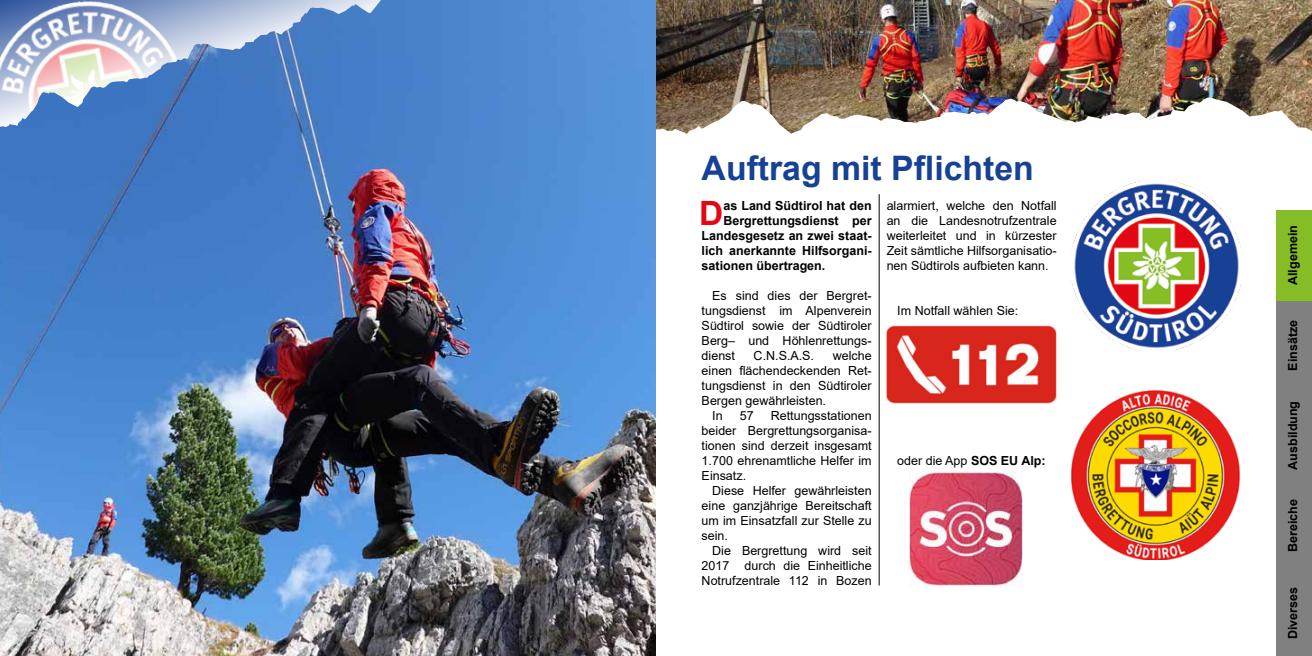
<style>
.page{position:relative;width:1312px;height:656px;background:#fff}
.page>*{position:absolute;margin:0;border:0;box-sizing:border-box;transform-origin:0 0}
.t1{font:700 33.75px "Arial";color:#164194}
.t2{font:700 33.5px "Arial";color:#e20714}
.t3{font:12.5px/15px "Arial";color:#000;text-align:justify}
.t4{font:700 12.5px "Arial";color:#000}
.s1{font-weight:700}
</style>
<div class="page">
<div style="left:1276px;top:300px;width:35px;height:90px;background:#808080"></div>
<div style="left:1276px;top:390px;width:35px;height:90px;background:#808080"></div>
<div style="left:1276px;top:480px;width:35px;height:90px;background:#808080"></div>
<div style="left:1276px;top:570px;width:35px;height:86px;background:#808080"></div>
<div style="left:1276px;top:210px;width:35px;height:90px;background:#86bc25"></div>
<img style="left:886px;top:325px;width:171px;height:79px">
<hr style="left:878px;top:194px;width:1px;height:391px;background:#000">
<img style="left:1071px;top:180px;width:169px;height:169px">
<img style="left:1071px;top:390px;width:167px;height:169px">
<img style="left:909px;top:471px;width:112px;height:114px">
<img style="left:0;top:0;width:656px;height:656px">
<img style="left:656px;top:0;width:655px;height:134px">
<h1 class="t1" style="left:701px;top:144px;width:333px">Auftrag mit Pflichten</h1>
<h2 class="t2" style="left:699px;top:190px;width:26px">D</h2>
<p class="t4" style="left:723px;top:197px;width:150px">as Land Südtirol hat den</p>
<p class="t3" style="left:886px;top:198px;width:171px">alarmiert, welche den Notfall an die Landesnotrufzentrale weiterleitet und in kürzester Zeit sämtliche Hilfsorganisatio&shy;nen Südtirols aufbieten kann.</p>
<p class="t3" style="left:897px;top:303px;width:122px">Im Notfall wählen Sie:</p>
<p class="t4" style="left:723px;top:212px;width:150px">Bergrettungsdienst per</p>
<p class="t4" style="left:701px;top:227px;width:171px">Landesgesetz an zwei staat-</p>
<p class="t4" style="left:701px;top:242px;width:171px">lich anerkannte Hilfsorgani-</p>
<p class="t4" style="left:701px;top:257px;width:125px">sationen übertragen.</p>
<p class="t3" style="left:701px;top:288px;width:171px;text-indent:11px">Es sind dies der Bergret&shy;tungsdienst im Alpenverein Südtirol sowie der Südtiroler Berg– und Höhlenrettungs&shy;dienst</p>
<p class="t3" style="left:753px;top:348px;width:62px">C.N.S.A.S.</p>
<p class="t3" style="left:832px;top:348px;width:40px">welche</p>
<p class="t3" style="left:701px;top:363px;width:171px">einen flächendeckenden Ret-</p>
<p class="t3" style="left:701px;top:378px;width:171px">tungsdienst in den Südtiroler</p>
<p class="t3" style="left:701px;top:393px;width:126px">Bergen gewährleisten.</p>
<p class="t3" style="left:712px;top:408px;width:12px">In</p>
<p class="t3" style="left:739px;top:408px;width:15px">57</p>
<p class="t3" style="left:701px;top:408px;width:171px;text-indent:69px">Rettungsstationen beider Bergrettungsorganisa&shy;tionen sind derzeit insgesamt 1.700 ehrenamtliche Helfer im Einsatz.</p>
<p class="t3" style="left:701px;top:483px;width:171px;text-indent:11px">Diese Helfer gewährleisten eine ganzjährige Bereitschaft um im Einsatzfall zur Stelle zu sein.</p>
<p class="t3" style="left:701px;top:543px;width:171px;text-indent:11px">Die Bergrettung wird seit 2017 durch die Einheitliche Notrufzentrale 112 in Bozen</p>
<p class="t3" style="left:897px;top:453px;width:150px">oder die App <span class="s1">SOS EU Alp:</span></p>
<p class="t4" style="left:1283px;top:285px;width:61px;rotate:-90deg">Allgemein</p>
<p class="t4" style="left:1283px;top:370px;width:52px;rotate:-90deg">Einsätze</p>
<p class="t4" style="left:1283px;top:469px;width:70px;rotate:-90deg">Ausbildung</p>
<p class="t4" style="left:1283px;top:551px;width:54px;rotate:-90deg">Bereiche</p>
<p class="t4" style="left:1283px;top:639px;width:54px;rotate:-90deg">Diverses</p>
</div>
